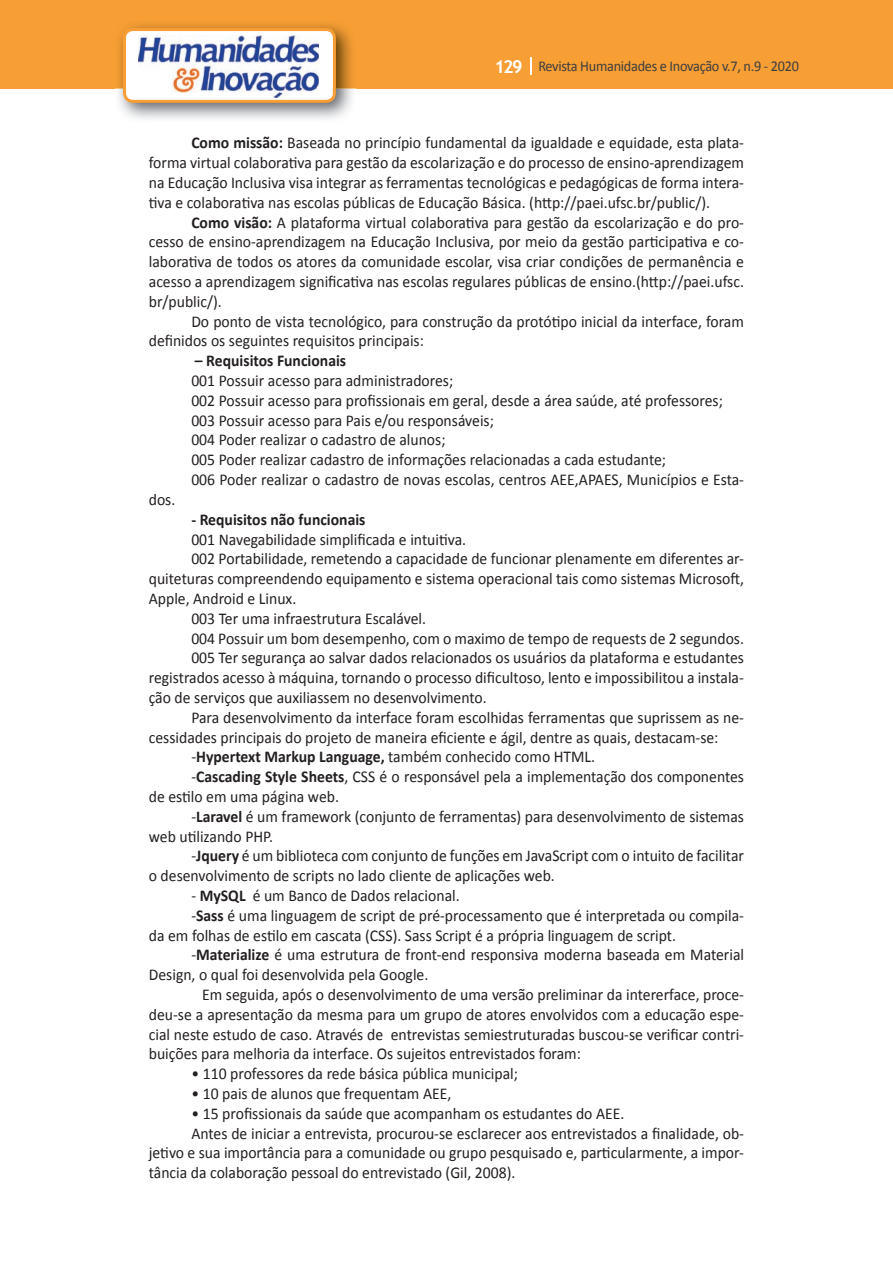
<style>
.page{position:relative;width:893px;height:1263px;background:#fff}
.page>*{position:absolute;margin:0;border:0;box-sizing:border-box;transform-origin:0 0}
.t1{font:16.5px/19.8px "Calibri";color:#231f20;text-align:justify;scale:.95 1}
.t2{font:700 16.5px "Calibri";color:#231f20;scale:.95 1}
.t3{font:15px "Calibri";letter-spacing:-.02em;color:#3e3e3f;scale:.95 1}
.s1{font-family:"Trebuchet MS";font-weight:700;font-size:18px;color:#fff}
.s2{font-weight:700}
</style>
<div class="page">
<div style="left:0;top:0;width:893px;height:88px;background:#f79e34"></div>
<svg style="left:530px;top:57px;width:2px;height:18px"></svg>
<img style="left:115px;top:24px;width:241px;height:95px">
<svg style="left:123px;top:28px;width:213px;height:75px"></svg>
<p class="t3" style="left:495px;top:57px;width:322px"><span class="s1">129</span> Revista Humanidades e Inovação v.7, n.9 - 2020</p>
<p class="t1" style="left:149px;top:133px;width:628px;text-indent:43px"><span class="s2">Como missão:</span> Baseada no princípio fundamental da igualdade e equidade, esta plata&shy;forma virtual colaborativa para gestão da escolarização e do processo de ensino-aprendizagem na Educação Inclusiva visa integrar as ferramentas tecnológicas e pedagógicas de forma intera&shy;tiva e colaborativa nas escolas públicas de Educação Básica. (http://paei.ufsc.br/public/).</p>
<p class="t1" style="left:149px;top:212px;width:628px;text-indent:43px"><span class="s2">Como visão:</span> A plataforma virtual colaborativa para gestão da escolarização e do pro&shy;cesso de ensino-aprendizagem na Educação Inclusiva, por meio da gestão participativa e co&shy;laborativa de todos os atores da comunidade escolar, visa criar condições de permanência e acesso a aprendizagem significativa nas escolas regulares públicas de ensino.(http://paei.ufsc. br/public/).</p>
<p class="t1" style="left:149px;top:311px;width:628px;text-indent:43px">Do ponto de vista tecnológico, para construção da protótipo inicial da interface, foram definidos os seguintes requisitos principais:</p>
<p class="t2" style="left:195px;top:350px;width:161px">– Requisitos Funcionais</p>
<p class="t1" style="left:191px;top:371px;width:583px;text-align:left">001 Possuir acesso para administradores;<br>002 Possuir acesso para profissionais em geral, desde a área saúde, até professores; 003 Possuir acesso para Pais e/ou responsáveis;<br>004 Poder realizar o cadastro de alunos;<br>005 Poder realizar cadastro de informações relacionadas a cada estudante;<br>006 Poder realizar o cadastro de novas escolas, centros AEE,APAES, Municípios e Esta-</p>
<p class="t1" style="left:149px;top:490px;width:29px">dos.</p>
<p class="t2" style="left:191px;top:509px;width:185px">- Requisitos não funcionais</p>
<p class="t1" style="left:191px;top:529px;width:291px">001 Navegabilidade simplificada e intuitiva.</p>
<p class="t1" style="left:191px;top:549px;width:583px">002 Portabilidade, remetendo a capacidade de funcionar plenamente em diferentes ar-</p>
<p class="t1" style="left:149px;top:569px;width:628px">quiteturas compreendendo equipamento e sistema operacional tais como sistemas Microsoft,</p>
<p class="t1" style="left:149px;top:589px;width:157px">Apple, Android e Linux.</p>
<p class="t1" style="left:191px;top:608px;width:249px">003 Ter uma infraestrutura Escalável.</p>
<p class="t1" style="left:191px;top:628px;width:583px">004 Possuir um bom desempenho, com o maximo de tempo de requests de 2 segundos.</p>
<p class="t1" style="left:191px;top:648px;width:583px">005 Ter segurança ao salvar dados relacionados os usuários da plataforma e estudantes</p>
<p class="t1" style="left:149px;top:668px;width:628px">registrados acesso à máquina, tornando o processo dificultoso, lento e impossibilitou a instala-</p>
<p class="t1" style="left:149px;top:688px;width:357px">ção de serviços que auxiliassem no desenvolvimento.</p>
<p class="t1" style="left:191px;top:707px;width:583px">Para desenvolvimento da interface foram escolhidas ferramentas que suprissem as ne-</p>
<p class="t1" style="left:149px;top:727px;width:601px">cessidades principais do projeto de maneira eficiente e ágil, dentre as quais, destacam-se:</p>
<p class="t1" style="left:191px;top:747px;width:427px">-<span class="s2">Hypertext Markup Language,</span> também conhecido como HTML.</p>
<p class="t1" style="left:191px;top:767px;width:583px">-<span class="s2">Cascading Style Sheets</span>, CSS é o responsável pela a implementação dos componentes</p>
<p class="t1" style="left:149px;top:787px;width:202px">de estilo em uma página web.</p>
<p class="t1" style="left:191px;top:806px;width:583px">-<span class="s2">Laravel</span> é um framework (conjunto de ferramentas) para desenvolvimento de sistemas</p>
<p class="t1" style="left:149px;top:826px;width:132px">web utilizando PHP.</p>
<p class="t1" style="left:191px;top:846px;width:583px">-<span class="s2">Jquery</span> é um biblioteca com conjunto de funções em JavaScript com o intuito de facilitar</p>
<p class="t1" style="left:149px;top:866px;width:429px">o desenvolvimento de scripts no lado cliente de aplicações web.</p>
<p class="t1" style="left:191px;top:886px;width:284px">- <span class="s2">MySQL</span> é um Banco de Dados relacional.</p>
<p class="t1" style="left:191px;top:905px;width:583px">-<span class="s2">Sass</span> é uma linguagem de script de pré-processamento que é interpretada ou compila-</p>
<p class="t1" style="left:149px;top:925px;width:556px">da em folhas de estilo em cascata (CSS). Sass Script é a própria linguagem de script.</p>
<p class="t1" style="left:191px;top:945px;width:583px">-<span class="s2">Materialize</span> é uma estrutura de front-end responsiva moderna baseada em Material</p>
<p class="t1" style="left:149px;top:965px;width:296px">Design, o qual foi desenvolvida pela Google.</p>
<p class="t1" style="left:202px;top:985px;width:572px">Em seguida, após o desenvolvimento de uma versão preliminar da intererface, proce-</p>
<p class="t1" style="left:149px;top:1004px;width:628px">deu-se a apresentação da mesma para um grupo de atores envolvidos com a educação espe-</p>
<p class="t1" style="left:149px;top:1024px;width:628px">cial neste estudo de caso. Através de entrevistas semiestruturadas buscou-se verificar contri-</p>
<p class="t1" style="left:149px;top:1044px;width:456px">buições para melhoria da interface. Os sujeitos entrevistados foram:</p>
<p class="t1" style="left:191px;top:1064px;width:345px">• 110 professores da rede básica pública municipal;</p>
<p class="t1" style="left:191px;top:1084px;width:275px">• 10 pais de alunos que frequentam AEE,</p>
<p class="t1" style="left:191px;top:1103px;width:457px">• 15 profissionais da saúde que acompanham os estudantes do AEE.</p>
<p class="t1" style="left:191px;top:1123px;width:583px">Antes de iniciar a entrevista, procurou-se esclarecer aos entrevistados a finalidade, ob-</p>
<p class="t1" style="left:149px;top:1143px;width:628px">jetivo e sua importância para a comunidade ou grupo pesquisado e, particularmente, a impor-</p>
<p class="t1" style="left:149px;top:1163px;width:387px">tância da colaboração pessoal do entrevistado (Gil, 2008).</p>
</div>
